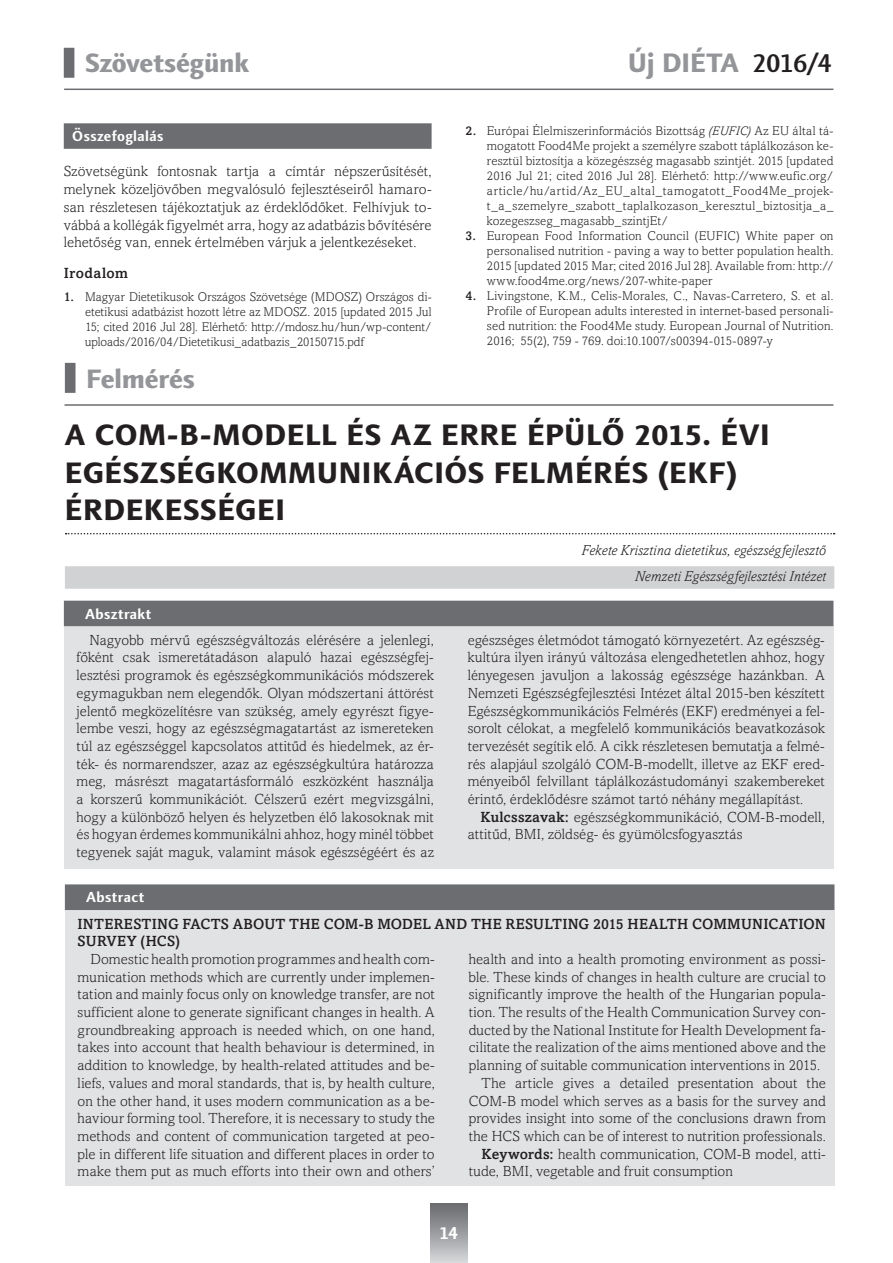
<style>
.page{position:relative;width:893px;height:1263px;background:#fff}
.page>*{position:absolute;margin:0;border:0;box-sizing:border-box;transform-origin:0 0}
.t1{font:800 30px/37.5px "Finnegan";letter-spacing:.02em;color:#231f20}
.t2{font:800 27px "Finnegan";letter-spacing:-.005em;color:#939598}
.t3{font:700 18px "Finnegan";color:#fff}
.t4{font:300 14.7px/17.7px "Amasis";letter-spacing:.01em;color:#231f20;text-align:justify}
.t5{font:500 14.7px/17.7px "Amasis";letter-spacing:.015em;color:#231f20}
.t6{font:italic 300 14.7px/26.2px "Amasis";letter-spacing:.015em;color:#231f20;text-align:right}
.t7{font:700 14.7px "Finnegan";letter-spacing:.03em;color:#fff}
.t8{font:500 14.7px "Amasis";letter-spacing:.035em;color:#231f20}
.t9{font:300 12.75px/15px "Amasis";letter-spacing:.015em;color:#231f20;text-align:justify}
.s1{font-weight:500;color:#231f20}
.s2{font-weight:500}
.s3{font-style:italic}
</style>
<div class="page">
<div style="left:430px;top:1203px;width:37px;height:60px;background:linear-gradient(to bottom,#65676b,#d4d5d7)"></div>
<hr style="left:64px;top:89px;width:769px;height:1px;background:#6c6d70">
<div style="left:64px;top:48px;width:10px;height:30px;background:#6c6d70"></div>
<div style="left:65px;top:363px;width:11px;height:30px;background:#6c6d70"></div>
<hr style="left:65px;top:404px;width:768px;height:2px;background:#6c6d70">
<svg style="left:66px;top:533px;width:769px;height:1px"></svg>
<div style="left:65px;top:566px;width:769px;height:23px;background:#d1d2d4"></div>
<div style="left:64px;top:601px;width:769px;height:267px;background:#e1e2e4"></div>
<div style="left:64px;top:601px;width:769px;height:25px;background:#6c6d70"></div>
<div style="left:65px;top:884px;width:769px;height:302px;background:#e1e2e4"></div>
<div style="left:65px;top:884px;width:769px;height:26px;background:#6c6d70"></div>
<div style="left:64px;top:123px;width:368px;height:26px;background:#6c6d70"></div>
<h2 class="t2" style="left:85px;top:47px;width:165px">Szövetségünk</h2>
<h2 class="t2" style="left:628px;top:47px;width:205px">Új DIÉTA <span class="s1">2016/4</span></h2>
<p class="t7" style="left:72px;top:127px;width:93px">Összefoglalás</p>
<p class="t4" style="left:64px;top:162px;width:369px">Szövetségünk fontosnak tartja a címtár népszerűsítését, melynek közeljövőben megvalósuló fejlesztéseiről hamaro&shy;san részletesen tájékoztatjuk az érdeklődőket. Felhívjuk to&shy;vábbá a kollégák figyelmét arra, hogy az adatbázis bővítésére lehetőség van, ennek értelmében várjuk a jelentkezéseket.</p>
<p class="t8" style="left:64px;top:264px;width:66px">Irodalom</p>
<p class="t9" style="left:85px;top:289px;width:348px;text-indent:-21px"><span class="s2">1.</span> Magyar Dietetikusok Országos Szövetsége (MDOSZ) Országos di&shy;etetikusi adatbázist hozott létre az MDOSZ. 2015 [updated 2015 Jul 15; cited 2016 Jul 28]. Elérhető: http://mdosz.hu/hun/wp-content/ uploads/2016/04/Dietetikusi_adatbazis_20150715.pdf</p>
<p class="t9" style="left:487px;top:123px;width:348px;text-indent:-21px"><span class="s2">2.</span> Európai Élelmiszerinformációs Bizottság <span class="s3">(EUFIC)</span> Az EU által tá&shy;mogatott Food4Me projekt a személyre szabott táplálkozáson ke&shy;resztül biztosítja a közegészség magasabb szintjét. 2015 [updated 2016 Jul 21; cited 2016 Jul 28]. Elérhető: http://www.eufic.org/ article/hu/artid/Az_EU_altal_tamogatott_Food4Me_projek&shy;t_a_szemelyre_szabott_taplalkozason_keresztul_biztositja_a_ kozegeszseg_magasabb_szintjEt/</p>
<p class="t9" style="left:487px;top:228px;width:348px;text-indent:-21px"><span class="s2">3.</span> European Food Information Council (EUFIC) White paper on personalised nutrition - paving a way to better population health.<br>2015 [updated 2015 Mar; cited 2016 Jul 28]. Available from: http:// www.food4me.org/news/207-white-paper</p>
<p class="t9" style="left:487px;top:288px;width:348px;text-indent:-21px"><span class="s2">4.</span> Livingstone, K.M., Celis-Morales, C., Navas-Carretero, S. et al.<br>Profile of European adults interested in internet-based personali&shy;sed nutrition: the Food4Me study. European Journal of Nutrition.<br>2016; 55(2), 759 - 769. doi:10.1007/s00394-015-0897-y</p>
<h2 class="t2" style="left:86px;top:362px;width:110px">Felmérés</h2>
<h1 class="t1" style="left:65px;top:416px;width:706px">A COM-B-MODELL ÉS AZ ERRE ÉPÜLŐ 2015. ÉVI<br>EGÉSZSÉGKOMMUNIKÁCIÓS FELMÉRÉS (EKF)<br>ÉRDEKESSÉGEI</h1>
<p class="t6" style="left:582px;top:537px;width:246px">Fekete Krisztina dietetikus, egészségfejlesztő<br>Nemzeti Egészségfejlesztési Intézet</p>
<p class="t7" style="left:85px;top:605px;width:68px">Absztrakt</p>
<p class="t4" style="left:77px;top:631px;width:359px;text-indent:13px">Nagyobb mérvű egészségváltozás elérésére a jelenlegi, főként csak ismeretátadáson alapuló hazai egészségfej&shy;lesztési programok és egészségkommunikációs módszerek egymagukban nem elegendők. Olyan módszertani áttörést jelentő megközelítésre van szükség, amely egyrészt figye&shy;lembe veszi, hogy az egészségmagatartást az ismereteken túl az egészséggel kapcsolatos attitűd és hiedelmek, az ér&shy;ték- és normarendszer, azaz az egészségkultúra határozza meg, másrészt magatartásformáló eszközként használja a korszerű kommunikációt. Célszerű ezért megvizsgálni, hogy a különböző helyen és helyzetben élő lakosoknak mit és hogyan érdemes kommunikálni ahhoz, hogy minél többet tegyenek saját maguk, valamint mások egészségéért és az</p>
<p class="t4" style="left:468px;top:631px;width:359px">egészséges életmódot támogató környezetért. Az egészség&shy;kultúra ilyen irányú változása elengedhetetlen ahhoz, hogy lényegesen javuljon a lakosság egészsége hazánkban. A Nemzeti Egészségfejlesztési Intézet által 2015-ben készített Egészségkommunikációs Felmérés (EKF) eredményei a fel&shy;sorolt célokat, a megfelelő kommunikációs beavatkozások tervezését segítik elő. A cikk részletesen bemutatja a felmé&shy;rés alapjául szolgáló COM-B-modellt, illetve az EKF ered&shy;ményeiből felvillant táplálkozástudományi szakembereket érintő, érdeklődésre számot tartó néhány megállapítást.</p>
<p class="t4" style="left:468px;top:808px;width:359px;text-indent:13px"><span class="s2">Kulcsszavak:</span> egészségkommunikáció, COM-B-modell, attitűd, BMI, zöldség- és gyümölcsfogyasztás</p>
<p class="t7" style="left:86px;top:888px;width:59px">Abstract</p>
<p class="t5" style="left:78px;top:914px;width:750px">INTERESTING FACTS ABOUT THE COM-B MODEL AND THE RESULTING 2015 HEALTH COMMUNICATION<br>SURVEY (HCS)</p>
<p class="t4" style="left:78px;top:950px;width:359px;text-indent:13px">Domestic health promotion programmes and health com&shy;munication methods which are currently under implemen&shy;tation and mainly focus only on knowledge transfer, are not sufficient alone to generate significant changes in health. A groundbreaking approach is needed which, on one hand, takes into account that health behaviour is determined, in addition to knowledge, by health-related attitudes and be&shy;liefs, values and moral standards, that is, by health culture, on the other hand, it uses modern communication as a be&shy;haviour forming tool. Therefore, it is necessary to study the methods and content of communication targeted at peo&shy;ple in different life situation and different places in order to make them put as much efforts into their own and others’</p>
<p class="t4" style="left:469px;top:950px;width:359px">health and into a health promoting environment as possi-</p>
<p class="t4" style="left:469px;top:968px;width:359px">ble. These kinds of changes in health culture are crucial to</p>
<p class="t4" style="left:469px;top:985px;width:359px">significantly improve the health of the Hungarian popula-</p>
<p class="t4" style="left:469px;top:1003px;width:359px">tion. The results of the Health Communication Survey con-</p>
<p class="t4" style="left:469px;top:1021px;width:359px">ducted by the National Institute for Health Development fa-</p>
<p class="t4" style="left:469px;top:1038px;width:359px">cilitate the realization of the aims mentioned above and the</p>
<p class="t4" style="left:469px;top:1056px;width:353px">planning of suitable communication interventions in 2015.</p>
<p class="t4" style="left:481px;top:1074px;width:346px">The article gives a detailed presentation about the</p>
<p class="t4" style="left:469px;top:1092px;width:359px">COM-B model which serves as a basis for the survey and</p>
<p class="t4" style="left:469px;top:1109px;width:359px">provides insight into some of the conclusions drawn from</p>
<p class="t4" style="left:469px;top:1127px;width:359px">the HCS which can be of interest to nutrition professionals.</p>
<p class="t4" style="left:481px;top:1145px;width:346px"><span class="s2">Keywords:</span> health communication, COM-B model, atti-</p>
<p class="t4" style="left:469px;top:1162px;width:266px">tude, BMI, vegetable and fruit consumption</p>
<p class="t3" style="left:439px;top:1222px;width:21px">14</p>
</div>
